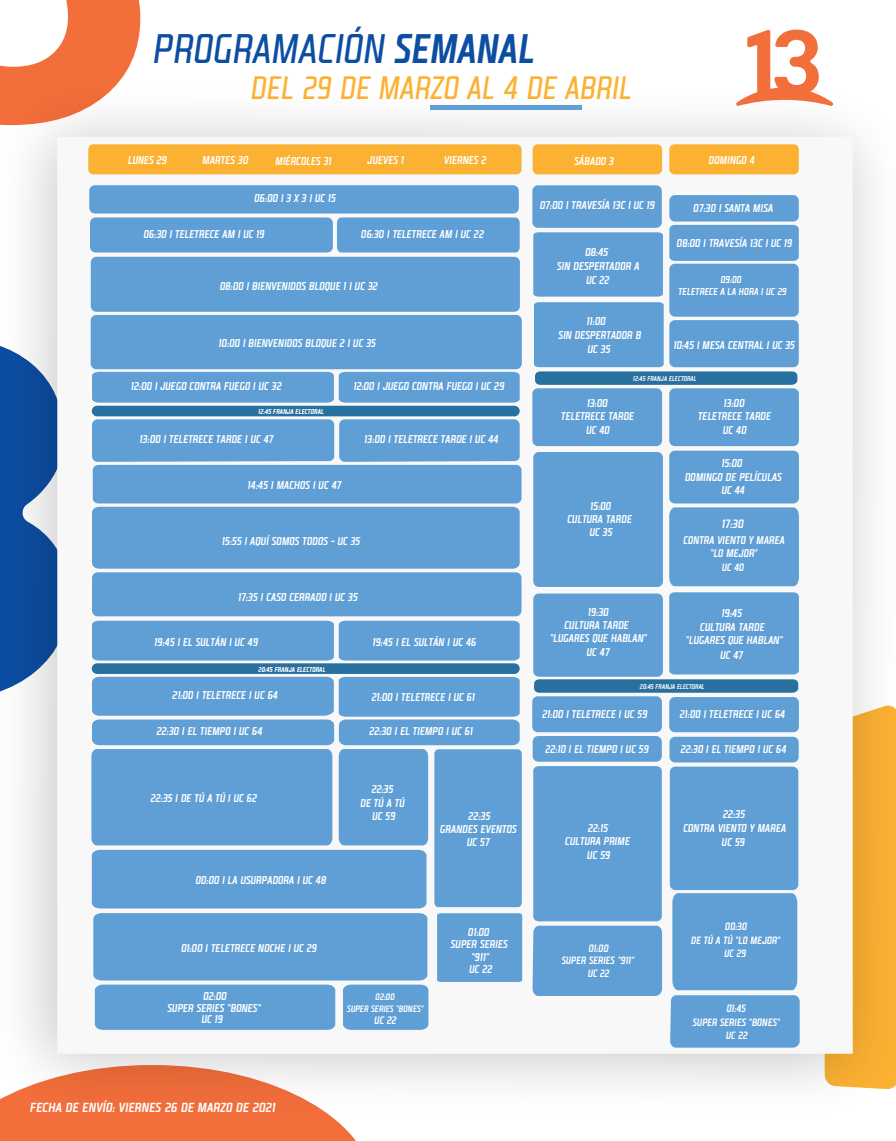
<style>
.page{position:relative;width:896px;height:1141px;background:#fff}
.page>*{position:absolute;margin:0;border:0;box-sizing:border-box;transform-origin:0 0}
.t1{font:40.12px "Discount Regular Slant";color:#0c4ea2}
.t2{font:31.5px "Discount Regular Slant";color:#fbb132}
.t3{font:12.75px "Discount Medium Slant";color:#fff;scale:1.06 1}
.t4{font:11.77px "Discount Medium Slant";color:#fff}
.t5{font:10.95px/13.2px "Discount Medium Slant";color:#fff;text-align:center}
.t6{font:10.8px/13px "Discount Medium Slant";color:#fff;text-align:center}
.t7{font:10.5px "Discount Medium Slant";color:#fff}
.t8{font:10.27px/13.5px "Discount Medium Slant";color:#fff;text-align:center}
.t9{font:9.75px/12px "Discount Medium Slant";color:#fff;text-align:center}
.t10{font:9px/12px "Discount Medium Slant";color:#fff;text-align:center}
.t11{font:6.9px "Discount Bold Slant";color:#fff}
.t12{font:6.75px "Discount Medium Slant";color:#fff}
.s1{font-family:"Discount Medium Slant"}
</style>
<div class="page">
<svg style="left:47px;top:0;width:93px;height:58px"></svg>
<div style="left:0;top:1135px;width:356px;height:6px;background:#f26e3b"></div>
<img style="left:0;top:58px;width:896px;height:1077px">
<div style="left:57px;top:137px;width:795px;height:917px;background:#f7f8f7"></div>
<div style="left:90px;top:217px;width:243px;height:35px;background:#5f9fd6;border-radius:6px"></div>
<div style="left:337px;top:217px;width:182px;height:35px;background:#5f9fd6"></div>
<div style="left:92px;top:419px;width:427px;height:43px;background:#5f9fd6"></div>
<div style="left:532px;top:388px;width:130px;height:58px;background:#5f9fd6;border-radius:6px"></div>
<div style="left:669px;top:388px;width:130px;height:58px;background:#5f9fd6;border-radius:6px"></div>
<div style="left:533px;top:452px;width:130px;height:135px;background:#5f9fd6;border-radius:6px"></div>
<div style="left:669px;top:451px;width:130px;height:52px;background:#5f9fd6;border-radius:6px"></div>
<div style="left:669px;top:507px;width:130px;height:79px;background:#5f9fd6"></div>
<div style="left:532px;top:696px;width:130px;height:36px;background:#5f9fd6;border-radius:6px"></div>
<div style="left:669px;top:697px;width:130px;height:35px;background:#5f9fd6;border-radius:6px"></div>
<div style="left:532px;top:736px;width:129px;height:26px;background:#5f9fd6;border-radius:6px"></div>
<div style="left:669px;top:737px;width:129px;height:25px;background:#5f9fd6;border-radius:6px"></div>
<div style="left:93px;top:465px;width:428px;height:38px;background:#5f9fd6;border-radius:5px"></div>
<svg style="left:670px;top:893px;width:129px;height:154px;background:#67a4d7"></svg>
<div style="left:92px;top:572px;width:429px;height:44px;background:#5f9fd6;border-radius:6px"></div>
<div style="left:91px;top:257px;width:429px;height:55px;background:#5f9fd6;border-radius:6px"></div>
<div style="left:91px;top:315px;width:431px;height:54px;background:#5f9fd6;border-radius:6px"></div>
<div style="left:532px;top:185px;width:129px;height:43px;background:#5f9fd6;border-radius:6px"></div>
<div style="left:669px;top:195px;width:129px;height:26px;background:#5f9fd6;border-radius:6px"></div>
<div style="left:532px;top:766px;width:130px;height:230px;background:#5f9fd6"></div>
<div style="left:669px;top:766px;width:129px;height:124px;background:#5f9fd6;border-radius:6px"></div>
<div style="left:89px;top:185px;width:430px;height:28px;background:#5f9fd6;border-radius:6px"></div>
<div style="left:92px;top:372px;width:427px;height:31px;background:#5f9fd6"></div>
<div style="left:92px;top:621px;width:427px;height:39px;background:#5f9fd6"></div>
<svg style="left:91px;top:677px;width:431px;height:353px;background:#6fa8d9"></svg>
<div style="left:669px;top:144px;width:129px;height:30px;background:#fbb132;border-radius:5px"></div>
<div style="left:532px;top:144px;width:130px;height:30px;background:#fbb132;border-radius:5px"></div>
<div style="left:88px;top:144px;width:433px;height:30px;background:#fbb132;border-radius:5px"></div>
<svg style="left:735px;top:30px;width:99px;height:76px"></svg>
<hr style="left:430px;top:105px;width:151px;height:4px;background:#5f9fd6">
<svg style="left:533px;top:225px;width:265px;height:160px;background:#6ca5d5"></svg>
<svg style="left:534px;top:592px;width:265px;height:101px;background:#629fd1"></svg>
<div style="left:92px;top:507px;width:427px;height:62px;background:#5f9fd6"></div>
<div style="left:92px;top:406px;width:427px;height:10px;background:#27709f;border-radius:5px"></div>
<div style="left:92px;top:663px;width:427px;height:11px;background:#27709f;border-radius:5px"></div>
<h1 class="t1" style="left:154px;top:24px;width:383px">PROGRAMACIÓN <span class="s1">SEMANAL</span></h1>
<h2 class="t2" style="left:251px;top:68px;width:383px">DEL 29 DE MARZO AL 4 DE ABRIL</h2>
<p class="t5" style="left:128px;top:154px;width:41px">LUNES 29</p>
<p class="t5" style="left:202px;top:154px;width:47px">MARTES 30</p>
<p class="t5" style="left:275px;top:154px;width:58px">MIÉRCOLES 31</p>
<p class="t5" style="left:367px;top:154px;width:38px">JUEVES 1</p>
<p class="t5" style="left:444px;top:154px;width:44px">VIERNES 2</p>
<p class="t5" style="left:574px;top:154px;width:41px">SÁBADO 3</p>
<p class="t5" style="left:709px;top:154px;width:47px">DOMINGO 4</p>
<p class="t5" style="left:254px;top:192px;width:83px">06:00 | 3 X 3 | UC 15</p>
<p class="t5" style="left:144px;top:227px;width:122px">06:30 | TELETRECE AM | UC 19</p>
<p class="t5" style="left:361px;top:227px;width:124px">06:30 | TELETRECE AM | UC 22</p>
<p class="t5" style="left:220px;top:279px;width:159px">08:00 | BIENVENIDOS BLOQUE 1 | UC 32</p>
<p class="t5" style="left:219px;top:336px;width:159px">10:00 | BIENVENIDOS BLOQUE 2 | UC 35</p>
<p class="t5" style="left:131px;top:379px;width:152px">12:00 | JUEGO CONTRA FUEGO | UC 32</p>
<p class="t5" style="left:353px;top:379px;width:152px">12:00 | JUEGO CONTRA FUEGO | UC 29</p>
<p class="t11" style="left:258px;top:407px;width:67px">12:45 FRANJA ELECTORAL</p>
<p class="t5" style="left:140px;top:432px;width:135px">13:00 | TELETRECE TARDE | UC 47</p>
<p class="t5" style="left:364px;top:432px;width:136px">13:00 | TELETRECE TARDE | UC 44</p>
<p class="t5" style="left:248px;top:479px;width:95px">14:45 | MACHOS | UC 47</p>
<p class="t5" style="left:222px;top:534px;width:140px">15:55 | AQUÍ SOMOS TODOS - UC 35</p>
<p class="t5" style="left:238px;top:590px;width:121px">17:35 | CASO CERRADO | UC 35</p>
<p class="t5" style="left:154px;top:635px;width:105px">19:45 | EL SULTÁN | UC 49</p>
<p class="t5" style="left:373px;top:635px;width:105px">19:45 | EL SULTÁN | UC 46</p>
<p class="t11" style="left:258px;top:665px;width:68px">20:45 FRANJA ELECTORAL</p>
<p class="t5" style="left:173px;top:688px;width:107px">21:00 | TELETRECE | UC 64</p>
<p class="t5" style="left:372px;top:690px;width:105px">21:00 | TELETRECE | UC 61</p>
<p class="t5" style="left:157px;top:725px;width:107px">22:30 | EL TIEMPO | UC 64</p>
<p class="t5" style="left:369px;top:725px;width:105px">22:30 | EL TIEMPO | UC 61</p>
<p class="t5" style="left:540px;top:199px;width:116px">07:00 | TRAVESÍA 13C | UC 19</p>
<p class="t5" style="left:557px;top:244px;width:84px;line-height:14px">08:45<br>SIN DESPERTADOR A<br>UC 22</p>
<p class="t5" style="left:587px;top:314px;width:21px">11:00</p>
<p class="t5" style="left:558px;top:328px;width:84px">SIN DESPERTADOR B</p>
<p class="t5" style="left:587px;top:342px;width:24px">UC 35</p>
<p class="t5" style="left:693px;top:201px;width:81px">07:30 | SANTA MISA</p>
<p class="t5" style="left:677px;top:236px;width:117px">08:00 | TRAVESÍA 13C | UC 19</p>
<p class="t9" style="left:678px;top:273px;width:110px">09:00<br>TELETRECE A LA HORA | UC 29</p>
<p class="t5" style="left:673px;top:339px;width:123px">10:45 | MESA CENTRAL | UC 35</p>
<p class="t12" style="left:633px;top:375px;width:65px">12:45 FRANJA ELECTORAL</p>
<p class="t5" style="left:561px;top:396px;width:75px">13:00<br>TELETRECE TARDE<br>UC 40</p>
<p class="t5" style="left:698px;top:396px;width:75px">13:00<br>TELETRECE TARDE<br>UC 40</p>
<p class="t5" style="left:721px;top:457px;width:22px">15:00</p>
<p class="t5" style="left:685px;top:470px;width:98px">DOMINGO DE PELÍCULAS</p>
<p class="t5" style="left:567px;top:499px;width:66px">15:00<br>CULTURA TARDE<br>UC 35</p>
<p class="t5" style="left:721px;top:483px;width:25px">UC 44</p>
<p class="t4" style="left:722px;top:517px;width:23px">17:30</p>
<p class="t6" style="left:683px;top:533px;width:103px">CONTRA VIENTO Y MAREA “LO MEJOR”</p>
<p class="t8" style="left:722px;top:560px;width:24px">UC 40</p>
<p class="t5" style="left:550px;top:605px;width:99px">19:30<br>CULTURA TARDE “LUGARES QUE HABLAN”<br>UC 47</p>
<p class="t5" style="left:686px;top:606px;width:99px;line-height:13.6px">19:45<br>CULTURA TARDE “LUGARES QUE HABLAN”</p>
<p class="t5" style="left:720px;top:648px;width:24px">UC 47</p>
<p class="t12" style="left:640px;top:682px;width:66px">20:45 FRANJA ELECTORAL</p>
<p class="t5" style="left:542px;top:707px;width:107px">21:00 | TELETRECE | UC 59</p>
<p class="t5" style="left:680px;top:707px;width:107px">21:00 | TELETRECE | UC 64</p>
<p class="t5" style="left:545px;top:742px;width:105px">22:10 | EL TIEMPO | UC 59</p>
<p class="t5" style="left:681px;top:742px;width:107px">22:30 | EL TIEMPO | UC 64</p>
<p class="t5" style="left:151px;top:791px;width:108px">22:35 | DE TÚ A TÚ | UC 62</p>
<p class="t5" style="left:360px;top:783px;width:46px">22:35<br>DE TÚ A TÚ<br>UC 59</p>
<p class="t5" style="left:196px;top:873px;width:132px">00:00 | LA USURPADORA | UC 48</p>
<p class="t5" style="left:181px;top:941px;width:137px">01:00 | TELETRECE NOCHE | UC 29</p>
<p class="t5" style="left:167px;top:990px;width:95px;line-height:11.6px">02:00<br>SUPER SERIES “BONES”<br>UC 19</p>
<p class="t10" style="left:347px;top:990px;width:78px">02:00<br>SUPER SERIES “BONES”</p>
<p class="t7" style="left:374px;top:1014px;width:24px">UC 22</p>
<p class="t5" style="left:440px;top:809px;width:78px">22:35<br>GRANDES EVENTOS<br>UC 57</p>
<p class="t5" style="left:683px;top:806px;width:105px;line-height:14.2px">22:35<br>CONTRA VIENTO Y MAREA<br>UC 59</p>
<p class="t5" style="left:565px;top:821px;width:66px;line-height:12.9px">22:15<br>CULTURA PRIME</p>
<p class="t5" style="left:587px;top:848px;width:25px">UC 59</p>
<p class="t5" style="left:451px;top:925px;width:58px;line-height:12.5px">01:00<br>SUPER SERIES “911”<br>UC 22</p>
<p class="t8" style="left:562px;top:942px;width:74px;line-height:12.3px">01:00<br>SUPER SERIES “911”<br>UC 22</p>
<p class="t8" style="left:691px;top:919px;width:91px">00:30<br>DE TÚ A TÚ “LO MEJOR”<br>UC 29</p>
<p class="t8" style="left:693px;top:1001px;width:89px">01:45<br>SUPER SERIES “BONES”<br>UC 22</p>
<p class="t3" style="left:30px;top:1100px;width:233px">FECHA DE ENVÍO: VIERNES 26 DE MARZO DE 2021</p>
</div>
